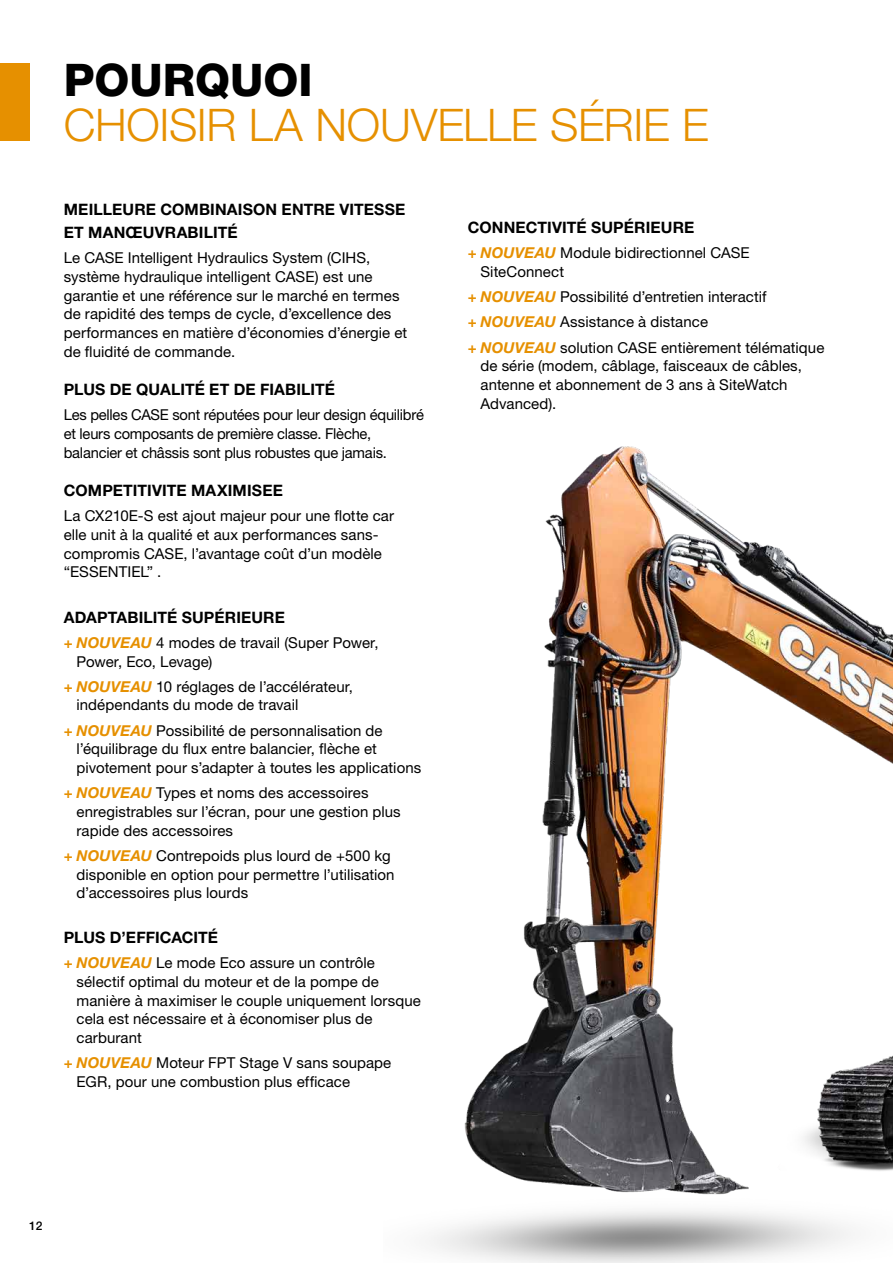
<style>
.page{position:relative;width:893px;height:1263px;background:#fff}
.page>*{position:absolute;margin:0;border:0;box-sizing:border-box;transform-origin:0 0}
.t1{font:300 45px "Helvetica Neue LT Pro";letter-spacing:-.01em;color:#e69000}
.t2{font:800 45px "Helvetica Neue LT Pro";color:#000}
.t3{font:700 15.75px/22.5px "Helvetica Neue LT Pro";letter-spacing:.01em;color:#000}
.t4{font:15px/18.8px "Helvetica Neue LT Pro";letter-spacing:.005em;color:#000}
.t5{font:15px/18.8px "Helvetica Neue LT Pro";letter-spacing:-.015em;color:#000}
.t6{font:500 12px "Helvetica Neue LT Pro";color:#000}
.s1{font-weight:700;color:#e69000}
.s2{font-weight:700;font-style:italic;color:#e69000}
</style>
<div class="page">
<div style="left:0;top:64px;width:30px;height:77px;background:#e69000"></div>
<img style="left:429px;top:446px;width:464px;height:817px">
<h1 class="t2" style="left:64px;top:53px;width:250px">POURQUOI</h1>
<h1 class="t1" style="left:64px;top:97px;width:647px">CHOISIR LA NOUVELLE SÉRIE E</h1>
<p class="t3" style="left:64px;top:198px;width:343px">MEILLEURE COMBINAISON ENTRE VITESSE<br>ET MANŒUVRABILITÉ</p>
<p class="t4" style="left:64px;top:248px;width:345px">Le CASE Intelligent Hydraulics System (CIHS, système hydraulique intelligent CASE) est une garantie et une référence sur le marché en termes de rapidité des temps de cycle, d’excellence des performances en matière d’économies d’énergie et de fluidité de commande.</p>
<p class="t3" style="left:64px;top:378px;width:273px">PLUS DE QUALITÉ ET DE FIABILITÉ</p>
<p class="t5" style="left:64px;top:405px;width:362px">Les pelles CASE sont réputées pour leur design équilibré et leurs composants de première classe. Flèche, balancier et châssis sont plus robustes que jamais.</p>
<p class="t3" style="left:64px;top:479px;width:221px">COMPETITIVITE MAXIMISEE</p>
<p class="t4" style="left:64px;top:506px;width:332px">La CX210E-S est ajout majeur pour une flotte car elle unit à la qualité et aux performances sans&shy;compromis CASE, l’avantage coût d’un modèle “ESSENTIEL” .</p>
<p class="t3" style="left:64px;top:605px;width:223px">ADAPTABILITÉ SUPÉRIEURE</p>
<p class="t4" style="left:77px;top:633px;width:303px;text-indent:-13px"><span class="s1">+</span> <span class="s2">NOUVEAU</span> 4 modes de travail (Super Power,<br>Power, Eco, Levage)</p>
<p class="t4" style="left:77px;top:677px;width:278px;text-indent:-13px"><span class="s1">+</span> <span class="s2">NOUVEAU</span> 10 réglages de l’accélérateur, indépendants du mode de travail</p>
<p class="t4" style="left:77px;top:721px;width:346px;text-indent:-13px"><span class="s1">+</span> <span class="s2">NOUVEAU</span> Possibilité de personnalisation de l’équilibrage du flux entre balancier, flèche et pivotement pour s’adapter à toutes les applications</p>
<p class="t4" style="left:77px;top:783px;width:326px;text-indent:-13px"><span class="s1">+</span> <span class="s2">NOUVEAU</span> Types et noms des accessoires enregistrables sur l’écran, pour une gestion plus rapide des accessoires</p>
<p class="t4" style="left:77px;top:846px;width:320px;text-indent:-13px"><span class="s1">+</span> <span class="s2">NOUVEAU</span> Contrepoids plus lourd de +500 kg disponible en option pour permettre l’utilisation d’accessoires plus lourds</p>
<p class="t3" style="left:64px;top:926px;width:156px">PLUS D’EFFICACITÉ</p>
<p class="t4" style="left:77px;top:953px;width:346px;text-indent:-13px"><span class="s1">+</span> <span class="s2">NOUVEAU</span> Le mode Eco assure un contrôle sélectif optimal du moteur et de la pompe de manière à maximiser le couple uniquement lorsque cela est nécessaire et à économiser plus de carburant</p>
<p class="t4" style="left:77px;top:1053px;width:316px;text-indent:-13px"><span class="s1">+</span> <span class="s2">NOUVEAU</span> Moteur FPT Stage V sans soupape<br>EGR, pour une combustion plus efficace</p>
<p class="t3" style="left:468px;top:216px;width:228px">CONNECTIVITÉ SUPÉRIEURE</p>
<p class="t4" style="left:480px;top:243px;width:271px;text-indent:-13px"><span class="s1">+</span> <span class="s2">NOUVEAU</span> Module bidirectionnel CASE<br>SiteConnect</p>
<p class="t4" style="left:468px;top:284px;width:358px;line-height:25.2px"><span class="s1">+</span> <span class="s2">NOUVEAU</span> Possibilité d’entretien interactif<br><span class="s1">+</span> <span class="s2">NOUVEAU</span> Assistance à distance<br><span class="s1">+</span> <span class="s2">NOUVEAU</span> solution CASE entièrement télématique</p>
<p class="t4" style="left:480px;top:356px;width:323px">de série (modem, câblage, faisceaux de câbles, antenne et abonnement de 3 ans à SiteWatch<br>Advanced).</p>
<p class="t6" style="left:29px;top:1218px;width:15px">12</p>
</div>
